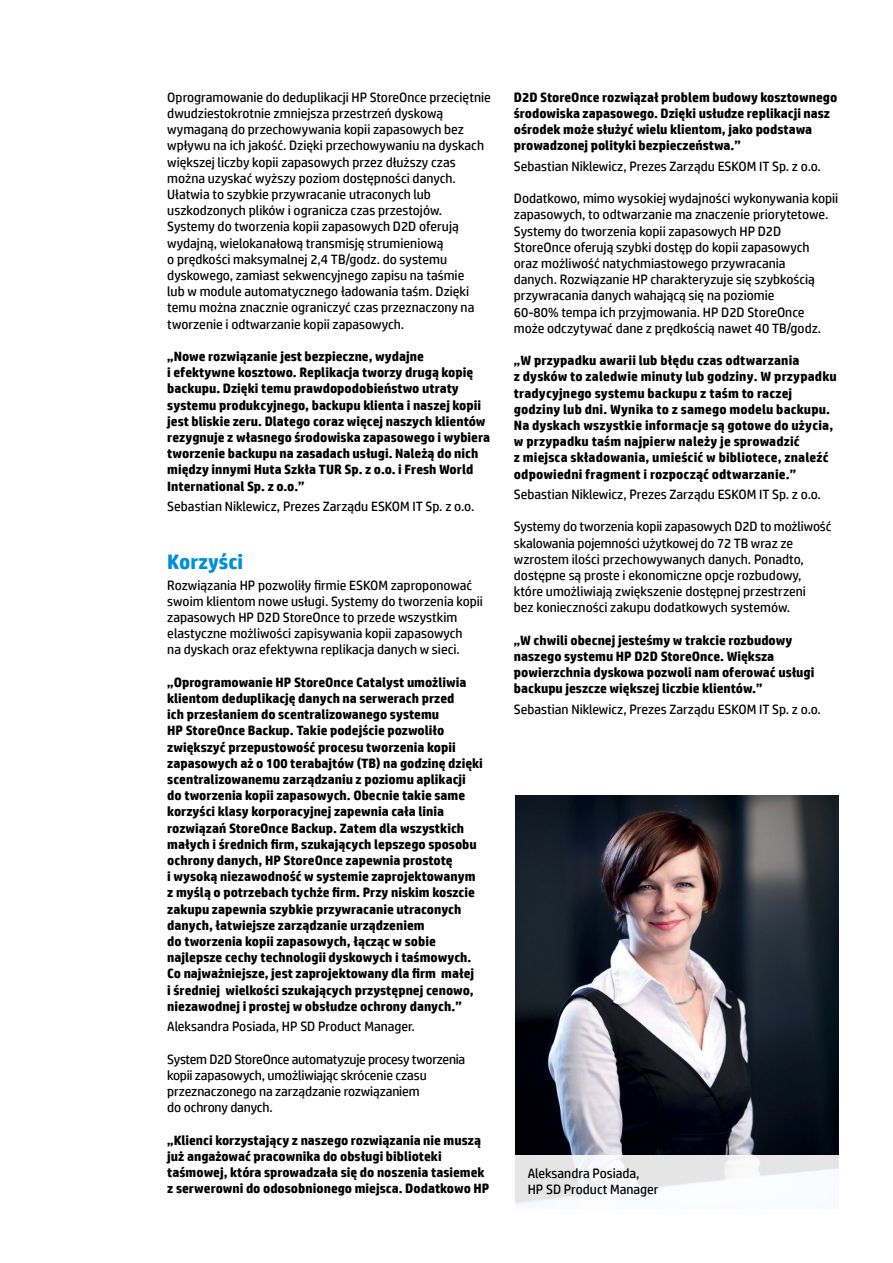
<style>
.page{position:relative;width:893px;height:1263px;background:#fff}
.page>*{position:absolute;margin:0;border:0;box-sizing:border-box;transform-origin:0 0}
.t1{font:700 21px "HP Simplified";color:#0090d7}
.t2{font:700 13.5px/16.2px "HP Simplified";color:#000}
.t3{font:13.5px/16.2px "HP Simplified";color:#000}
</style>
<div class="page">
<img style="left:515px;top:796px;width:324px;height:359px">
<svg style="left:515px;top:1155px;width:324px;height:50px;fill:#f5f6f8"></svg>
<p class="t3" style="left:167px;top:89px;width:325px">Oprogramowanie do deduplikacji HP StoreOnce przeciętnie dwudziestokrotnie zmniejsza przestrzeń dyskową wymaganą do przechowywania kopii zapasowych bez wpływu na ich jakość. Dzięki przechowywaniu na dyskach większej liczby kopii zapasowych przez dłuższy czas można uzyskać wyższy poziom dostępności danych.<br>Ułatwia to szybkie przywracanie utraconych lub uszkodzonych plików i ogranicza czas przestojów.<br>Systemy do tworzenia kopii zapasowych D2D oferują wydajną, wielokanałową transmisję strumieniową<br>o prędkości maksymalnej 2,4 TB/godz. do systemu dyskowego, zamiast sekwencyjnego zapisu na taśmie<br>lub w module automatycznego ładowania taśm. Dzięki temu można znacznie ograniczyć czas przeznaczony na tworzenie i odtwarzanie kopii zapasowych.</p>
<p class="t2" style="left:167px;top:348px;width:324px">„Nowe rozwiązanie jest bezpieczne, wydajne<br>i efektywne kosztowo. Replikacja tworzy drugą kopię backupu. Dzięki temu prawdopodobieństwo utraty systemu produkcyjnego, backupu klienta i naszej kopii jest bliskie zeru. Dlatego coraz więcej naszych klientów rezygnuje z własnego środowiska zapasowego i wybiera tworzenie backupu na zasadach usługi. Należą do nich między innymi Huta Szkła TUR Sp. z o.o. i Fresh World International Sp. z o.o.”</p>
<p class="t3" style="left:167px;top:498px;width:309px">Sebastian Niklewicz, Prezes Zarządu ESKOM IT Sp. z o.o.</p>
<h1 class="t1" style="left:167px;top:549px;width:77px">Korzyści</h1>
<p class="t3" style="left:167px;top:577px;width:317px">Rozwiązania HP pozwoliły firmie ESKOM zaproponować swoim klientom nowe usługi. Systemy do tworzenia kopii zapasowych HP D2D StoreOnce to przede wszystkim elastyczne możliwości zapisywania kopii zapasowych<br>na dyskach oraz efektywna replikacja danych w sieci.</p>
<p class="t2" style="left:167px;top:674px;width:317px">„Oprogramowanie HP StoreOnce Catalyst umożliwia klientom deduplikację danych na serwerach przed<br>ich przesłaniem do scentralizowanego systemu<br>HP StoreOnce Backup. Takie podejście pozwoliło zwiększyć przepustowość procesu tworzenia kopii zapasowych aż o 100 terabajtów (TB) na godzinę dzięki scentralizowanemu zarządzaniu z poziomu aplikacji do tworzenia kopii zapasowych. Obecnie takie same korzyści klasy korporacyjnej zapewnia cała linia rozwiązań StoreOnce Backup. Zatem dla wszystkich małych i średnich firm, szukających lepszego sposobu ochrony danych, HP StoreOnce zapewnia prostotę<br>i wysoką niezawodność w systemie zaprojektowanym z myślą o potrzebach tychże firm. Przy niskim koszcie zakupu zapewnia szybkie przywracanie utraconych danych, łatwiejsze zarządzanie urządzeniem<br>do tworzenia kopii zapasowych, łącząc w sobie najlepsze cechy technologii dyskowych i taśmowych.<br>Co najważniejsze, jest zaprojektowany dla firm małej<br>i średniej wielkości szukających przystępnej cenowo, niezawodnej i prostej w obsłudze ochrony danych.”</p>
<p class="t3" style="left:167px;top:1018px;width:249px">Aleksandra Posiada, HP SD Product Manager.</p>
<p class="t3" style="left:167px;top:1051px;width:299px">System D2D StoreOnce automatyzuje procesy tworzenia kopii zapasowych, umożliwiając skrócenie czasu przeznaczonego na zarządzanie rozwiązaniem<br>do ochrony danych.</p>
<p class="t2" style="left:167px;top:1132px;width:324px">„Klienci korzystający z naszego rozwiązania nie muszą już angażować pracownika do obsługi biblioteki taśmowej, która sprowadzała się do noszenia tasiemek z serwerowni do odosobnionego miejsca. Dodatkowo HP</p>
<p class="t2" style="left:514px;top:89px;width:325px">D2D StoreOnce rozwiązał problem budowy kosztownego środowiska zapasowego. Dzięki usłudze replikacji nasz ośrodek może służyć wielu klientom, jako podstawa prowadzonej polityki bezpieczeństwa.”</p>
<p class="t3" style="left:514px;top:158px;width:309px">Sebastian Niklewicz, Prezes Zarządu ESKOM IT Sp. z o.o.</p>
<p class="t3" style="left:514px;top:190px;width:326px">Dodatkowo, mimo wysokiej wydajności wykonywania kopii zapasowych, to odtwarzanie ma znaczenie priorytetowe.<br>Systemy do tworzenia kopii zapasowych HP D2D StoreOnce oferują szybki dostęp do kopii zapasowych<br>oraz możliwość natychmiastowego przywracania<br>danych. Rozwiązanie HP charakteryzuje się szybkością przywracania danych wahającą się na poziomie<br>60-80% tempa ich przyjmowania. HP D2D StoreOnce może odczytywać dane z prędkością nawet 40 TB/godz.</p>
<p class="t2" style="left:514px;top:352px;width:324px">„W przypadku awarii lub błędu czas odtwarzania<br>z dysków to zaledwie minuty lub godziny. W przypadku tradycyjnego systemu backupu z taśm to raczej godziny lub dni. Wynika to z samego modelu backupu.<br>Na dyskach wszystkie informacje są gotowe do użycia, w przypadku taśm najpierw należy je sprowadzić<br>z miejsca składowania, umieścić w bibliotece, znaleźć odpowiedni fragment i rozpocząć odtwarzanie.”</p>
<p class="t3" style="left:514px;top:486px;width:309px">Sebastian Niklewicz, Prezes Zarządu ESKOM IT Sp. z o.o.</p>
<p class="t3" style="left:514px;top:518px;width:319px">Systemy do tworzenia kopii zapasowych D2D to możliwość skalowania pojemności użytkowej do 72 TB wraz ze wzrostem ilości przechowywanych danych. Ponadto, dostępne są proste i ekonomiczne opcje rozbudowy, które umożliwiają zwiększenie dostępnej przestrzeni<br>bez konieczności zakupu dodatkowych systemów.</p>
<p class="t2" style="left:514px;top:632px;width:302px">„W chwili obecnej jesteśmy w trakcie rozbudowy naszego systemu HP D2D StoreOnce. Większa powierzchnia dyskowa pozwoli nam oferować usługi backupu jeszcze większej liczbie klientów.”</p>
<p class="t3" style="left:514px;top:701px;width:309px">Sebastian Niklewicz, Prezes Zarządu ESKOM IT Sp. z o.o.</p>
<p class="t3" style="left:528px;top:1165px;width:132px">Aleksandra Posiada,<br>HP SD Product Manager</p>
</div>
